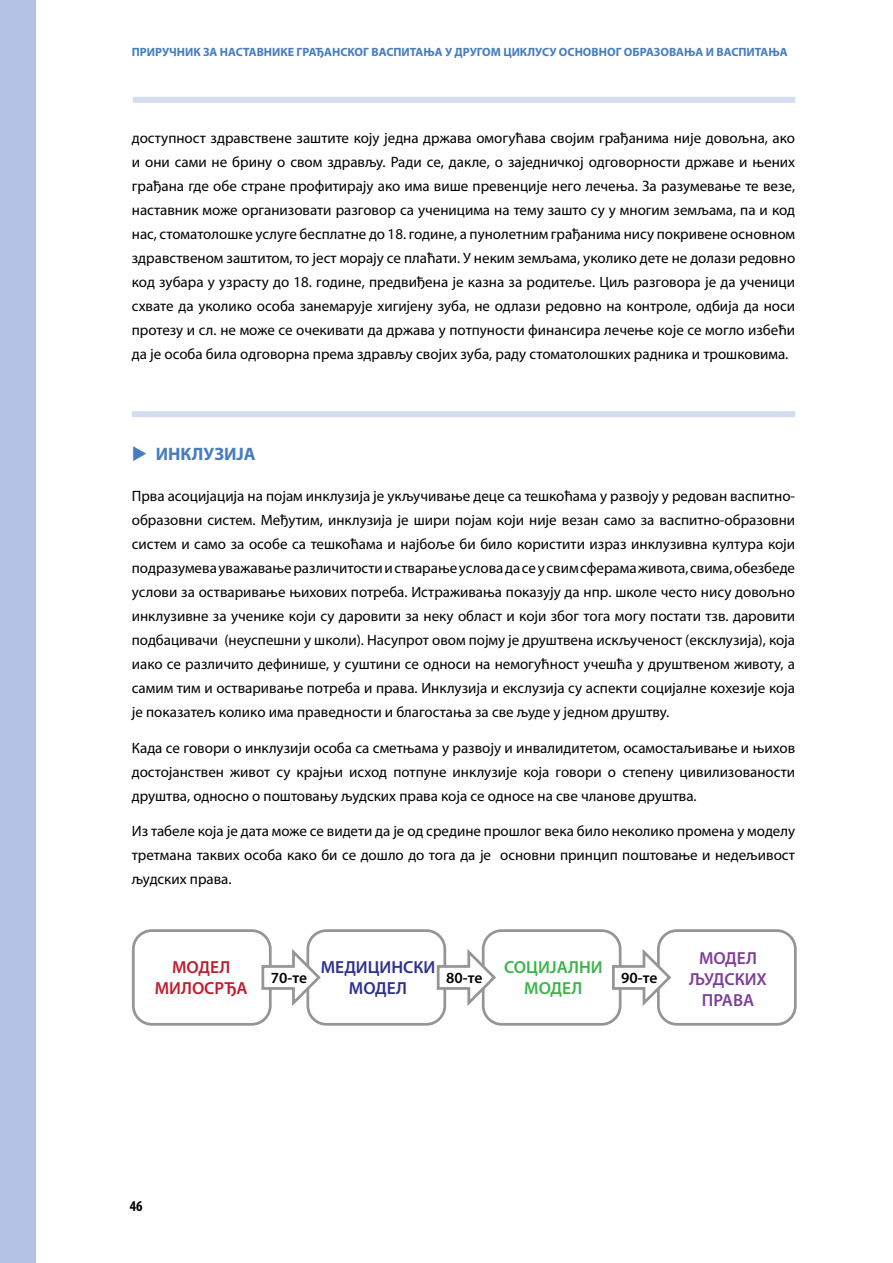
<style>
.page{position:relative;width:893px;height:1263px;background:#fff}
.page>*{position:absolute;margin:0;border:0;box-sizing:border-box;transform-origin:0 0}
.t1{font:700 18px "Myriad Pro";color:#457dc0}
.t2{font:600 17.55px/21px "Myriad Pro";color:#7f3f98;text-align:center}
.t3{font:600 17.55px/21px "Myriad Pro";color:#2e3092;text-align:center}
.t4{font:600 17.55px/21px "Myriad Pro";color:#39b54a;text-align:center}
.t5{font:600 17.55px/21px "Myriad Pro";color:#be1e2d;text-align:center}
.t6{font:600 15.6px "Myriad Pro";color:#000}
.t7{font:15px/24px "Myriad Pro";color:#000;text-align:justify}
.t8{font:700 condensed 15px "Myriad Pro";color:#000}
.t9{font:700 12px "Myriad Pro";color:#457dc0}
</style>
<div class="page">
<div style="left:0;top:0;width:35px;height:1263px;background:#b4c3e4"></div>
<div style="left:133px;top:97px;width:662px;height:6px;background:#d4dcf0"></div>
<div style="left:132px;top:411px;width:663px;height:6px;background:#d4dcf0"></div>
<div style="left:657px;top:929px;width:140px;height:97px;border:3px solid #939598;border-radius:19px"></div>
<div style="left:132px;top:929px;width:140px;height:97px;border:3px solid #939598;border-radius:19px"></div>
<div style="left:306px;top:929px;width:140px;height:97px;border:3px solid #939598;border-radius:19px"></div>
<svg style="left:261px;top:945px;width:60px;height:64px"></svg>
<div style="left:482px;top:929px;width:139px;height:97px;border:3px solid #939598;border-radius:19px"></div>
<svg style="left:436px;top:945px;width:60px;height:64px"></svg>
<svg style="left:612px;top:945px;width:60px;height:64px"></svg>
<p class="t9" style="left:132px;top:45px;width:657px">ПРИРУЧНИК ЗА НАСТАВНИКЕ ГРАЂАНСКОГ ВАСПИТАЊА У ДРУГОМ ЦИКЛУСУ ОСНОВНОГ ОБРАЗОВАЊА И ВАСПИТАЊА</p>
<p class="t7" style="left:132px;top:126px;width:665px">доступност здравствене заштите коју једна држава омогућава својим грађанима није довољна, ако и они сами не брину о свом здрављу. Ради се, дакле, о заједничкој одговорности државе и њених грађана где обе стране профитирају ако има више превенције него лечења. За разумевање те везе, наставник може организовати разговор са ученицима на тему зашто су у многим земљама, па и код нас, стоматолошке услуге бесплатне до 18. године, а пунолетним грађанима нису покривене основном здравственом заштитом, то јест морају се плаћати. У неким земљама, уколико дете не долази редовно код зубара у узрасту до 18. године, предвиђена је казна за родитеље. Циљ разговора је да ученици схвате да уколико особа занемарује хигијену зуба, не одлази редовно на контроле, одбија да носи протезу и сл. не може се очекивати да држава у потпуности финансира лечење које се могло избећи да је особа била одговорна према здрављу својих зуба, раду стоматолошких радника и трошковима.</p>
<p class="t1" style="left:156px;top:444px;width:101px">ИНКЛУЗИЈА</p>
<p class="t7" style="left:132px;top:484px;width:665px">Прва асоцијација на појам инклузија је укључивање деце са тешкоћама у развоју у редован васпитно&shy;образовни систем. Међутим, инклузија је шири појам који није везан само за васпитно-образовни систем и само за особе са тешкоћама и најбоље би било користити израз инклузивна култура који подразумева уважавање различитости и стварање услова да се у свим сферама живота, свима, обезбеде услови за остваривање њихових потреба. Истраживања показују да нпр. школе често нису довољно инклузивне за ученике који су даровити за неку област и који због тога могу постати тзв. даровити подбацивачи (неуспешни у школи). Насупрот овом појму је друштвена искљученост (ексклузија), која иако се различито дефинише, у суштини се односи на немогућност учешћа у друштвеном животу, а самим тим и остваривање потреба и права. Инклузија и екслузија су аспекти социјалне кохезије која је показатељ колико има праведности и благостања за све људе у једном друштву.</p>
<p class="t7" style="left:132px;top:736px;width:665px">Када се говори о инклузији особа са сметњама у развоју и инвалидитетом, осамостаљивање и њихов достојанствен живот су крајњи исход потпуне инклузије која говори о степену цивилизованости друштва, односно о поштовању људских права која се односе на све чланове друштва.</p>
<p class="t7" style="left:132px;top:819px;width:665px">Из табеле која је дата може се видети да је од средине прошлог века било неколико промена у моделу третмана таквих особа како би се дошло до тога да је основни принцип поштовање и недељивост људских права.</p>
<p class="t5" style="left:155px;top:956px;width:94px">МОДЕЛ<br>МИЛОСРЂА</p>
<p class="t3" style="left:321px;top:956px;width:116px">МЕДИЦИНСКИ<br>МОДЕЛ</p>
<p class="t2" style="left:689px;top:948px;width:79px">МОДЕЛ<br>ЉУДСКИХ<br>ПРАВА</p>
<p class="t6" style="left:271px;top:969px;width:38px">70-тe</p>
<p class="t4" style="left:504px;top:956px;width:100px">СОЦИЈАЛНИ<br>МОДЕЛ</p>
<p class="t6" style="left:446px;top:969px;width:38px">80-тe</p>
<p class="t6" style="left:621px;top:969px;width:38px">90-тe</p>
<p class="t8" style="left:130px;top:1197px;width:14px">46</p>
</div>
